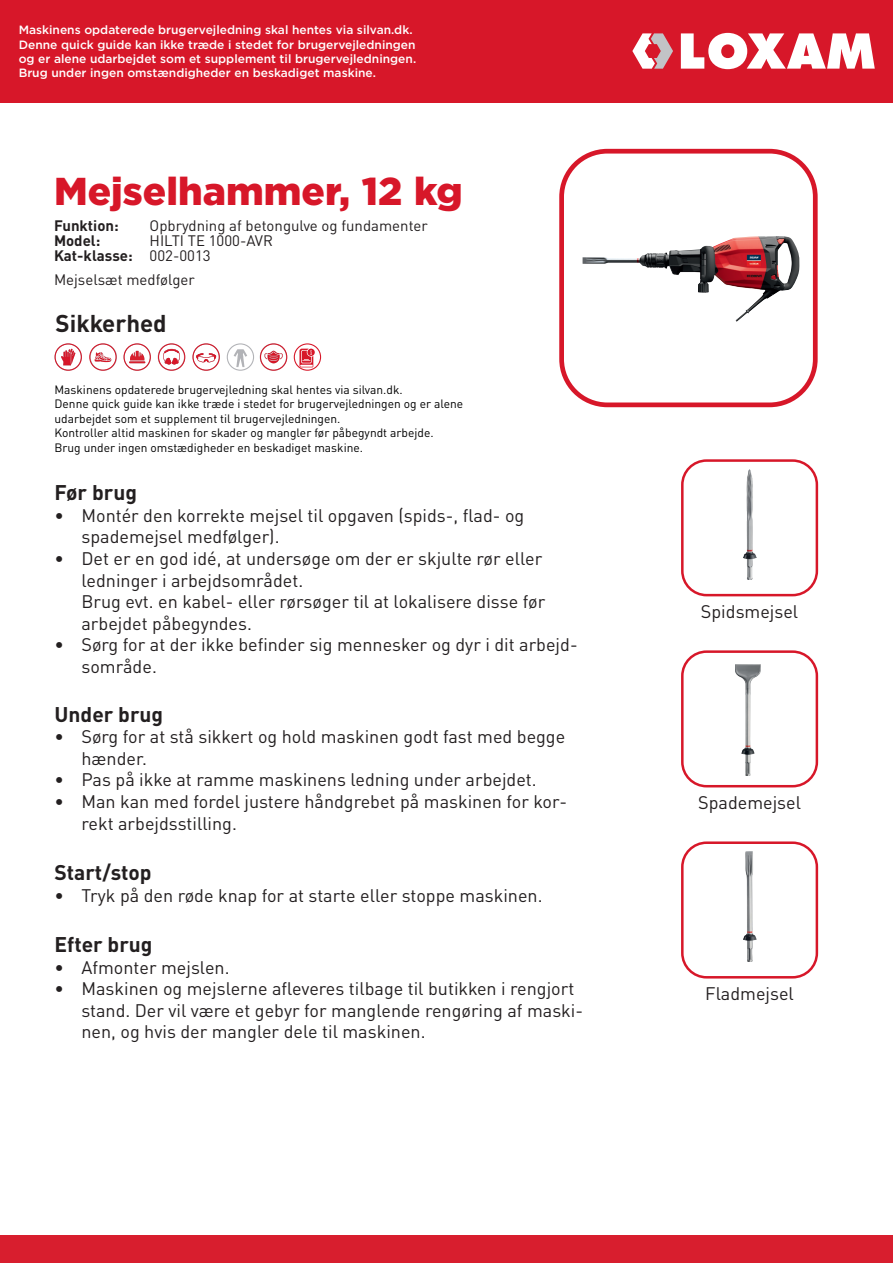
<style>
.page{position:relative;width:893px;height:1263px;background:#fff}
.page>*{position:absolute;margin:0;border:0;box-sizing:border-box;transform-origin:0 0}
.t1{font:900 38.85px "Gotham";color:#d71729}
.t2{font:700 24px "DIN Pro";color:#231f20}
.t3{font:700 21px "DIN Pro";color:#231f20}
.t4{font:18px/21.6px "DIN Pro";color:#231f20}
.t5{font:15px "DIN Pro";color:#231f20}
.t6{font:700 15px "DIN Pro";color:#231f20}
.t7{font:12px/14.4px "DIN Pro";color:#000001}
.t8{font:500 12px/14.4px "Gotham";color:#fff}
</style>
<div class="page">
<img style="left:583px;top:236px;width:184px;height:57px">
<div style="left:559px;top:149px;width:259px;height:258px;border:5px solid #d71729;border-radius:46px"></div>
<div style="left:0;top:0;width:893px;height:102px;background:#d71729"></div>
<svg style="left:632px;top:33px;width:41px;height:36px"></svg>
<svg style="left:681px;top:33px;width:194px;height:36px"></svg>
<div style="left:0;top:1235px;width:893px;height:28px;background:#d81e2e"></div>
<img style="left:743px;top:469px;width:13px;height:111px">
<div style="left:681px;top:459px;width:137px;height:137px;border:3px solid #d71729;border-radius:24px"></div>
<img style="left:735px;top:664px;width:26px;height:111px">
<div style="left:681px;top:650px;width:137px;height:137px;border:3px solid #d71729;border-radius:24px"></div>
<img style="left:743px;top:851px;width:13px;height:111px">
<div style="left:681px;top:841px;width:137px;height:137px;border:3px solid #d71729;border-radius:24px"></div>
<div style="left:90px;top:343px;width:27px;height:28px;border:1px solid #b2b3b7;border-radius:50%"></div>
<div style="left:54px;top:343px;width:28px;height:28px;border:1px solid #b2b3b7;border-radius:50%"></div>
<svg style="left:299px;top:349px;width:16px;height:18px"></svg>
<div style="left:294px;top:343px;width:27px;height:28px;border:1px solid #d71729;border-radius:50%"></div>
<svg style="left:61px;top:349px;width:14px;height:16px"></svg>
<div style="left:55px;top:343px;width:27px;height:28px;border:1px solid #d71729;border-radius:50%"></div>
<svg style="left:234px;top:349px;width:13px;height:18px"></svg>
<div style="left:227px;top:343px;width:27px;height:28px;border:1px solid #b2b3b7;border-radius:50%"></div>
<svg style="left:196px;top:353px;width:20px;height:9px"></svg>
<div style="left:192px;top:343px;width:28px;height:28px;border:1px solid #d71729;border-radius:50%"></div>
<svg style="left:163px;top:349px;width:17px;height:15px"></svg>
<div style="left:158px;top:343px;width:27px;height:28px;border:1px solid #d71729;border-radius:50%"></div>
<svg style="left:95px;top:352px;width:17px;height:10px"></svg>
<div style="left:89px;top:343px;width:28px;height:28px;border:1px solid #d71729;border-radius:50%"></div>
<svg style="left:264px;top:351px;width:19px;height:12px"></svg>
<div style="left:260px;top:343px;width:27px;height:28px;border:1px solid #d71729;border-radius:50%"></div>
<svg style="left:129px;top:351px;width:16px;height:12px"></svg>
<div style="left:124px;top:343px;width:27px;height:28px;border:1px solid #d71729;border-radius:50%"></div>
<p class="t8" style="left:19px;top:23px;width:399px">Maskinens opdaterede brugervejledning skal hentes via silvan.dk.<br>Denne quick guide kan ikke træde i stedet for brugervejledningen og er alene udarbejdet som et supplement til brugervejledningen.<br>Brug under ingen omstændigheder en beskadiget maskine.</p>
<p class="t1" style="left:54px;top:164px;width:410px">Mejselhammer, 12 kg</p>
<p class="t6" style="left:54px;top:213px;width:66px">Funktion:</p>
<p class="t6" style="left:54px;top:228px;width:48px">Model:</p>
<p class="t6" style="left:54px;top:243px;width:80px">Kat-klasse:</p>
<p class="t5" style="left:150px;top:213px;width:280px">Opbrydning af betongulve og fundamenter</p>
<p class="t5" style="left:150px;top:228px;width:125px">HILTI TE 1000-AVR</p>
<p class="t5" style="left:150px;top:243px;width:63px">002-0013</p>
<p class="t5" style="left:54px;top:267px;width:142px">Mejselsæt medfølger</p>
<p class="t2" style="left:56px;top:303px;width:113px">Sikkerhed</p>
<p class="t7" style="left:54px;top:381px;width:410px">Maskinens opdaterede brugervejledning skal hentes via silvan.dk.<br>Denne quick guide kan ikke træde i stedet for brugervejledningen og er alene udarbejdet som et supplement til brugervejledningen.</p>
<p class="t7" style="left:54px;top:424px;width:381px">Kontroller altid maskinen for skader og mangler før påbegyndt arbejde.<br>Brug under ingen omstædigheder en beskadiget maskine.</p>
<p class="t3" style="left:54px;top:475px;width:84px">Før brug</p>
<p class="t4" style="left:81px;top:503px;width:444px;text-indent:-27px">• Montér den korrekte mejsel til opgaven (spids-, flad- og spademejsel medfølger).</p>
<p class="t4" style="left:81px;top:546px;width:465px;text-indent:-27px">• Det er en god idé, at undersøge om der er skjulte rør eller ledninger i arbejdsområdet.<br>Brug evt. en kabel- eller rørsøger til at lokalisere disse før arbejdet påbegyndes.</p>
<p class="t4" style="left:81px;top:632px;width:498px;text-indent:-27px">• Sørg for at der ikke befinder sig mennesker og dyr i dit arbejd&shy;sområde.</p>
<p class="t3" style="left:54px;top:696px;width:110px">Under brug</p>
<p class="t4" style="left:81px;top:724px;width:485px;text-indent:-27px">• Sørg for at stå sikkert og hold maskinen godt fast med begge hænder.</p>
<p class="t4" style="left:54px;top:767px;width:484px">• Pas på ikke at ramme maskinens ledning under arbejdet.</p>
<p class="t4" style="left:81px;top:789px;width:487px;text-indent:-27px">• Man kan med fordel justere håndgrebet på maskinen for kor&shy;rekt arbejdsstilling.</p>
<p class="t3" style="left:54px;top:855px;width:99px">Start/stop</p>
<p class="t4" style="left:54px;top:882px;width:490px">• Tryk på den røde knap for at starte eller stoppe maskinen.</p>
<p class="t3" style="left:54px;top:927px;width:100px">Efter brug</p>
<p class="t4" style="left:54px;top:954px;width:177px">• Afmonter mejslen.</p>
<p class="t4" style="left:81px;top:976px;width:503px;text-indent:-27px">• Maskinen og mejslerne afleveres tilbage til butikken i rengjort stand. Der vil være et gebyr for manglende rengøring af maski&shy;nen, og hvis der mangler dele til maskinen.</p>
<p class="t4" style="left:701px;top:599px;width:99px">Spidsmejsel</p>
<p class="t4" style="left:698px;top:790px;width:104px">Spademejsel</p>
<p class="t4" style="left:705px;top:981px;width:90px">Fladmejsel</p>
</div>
